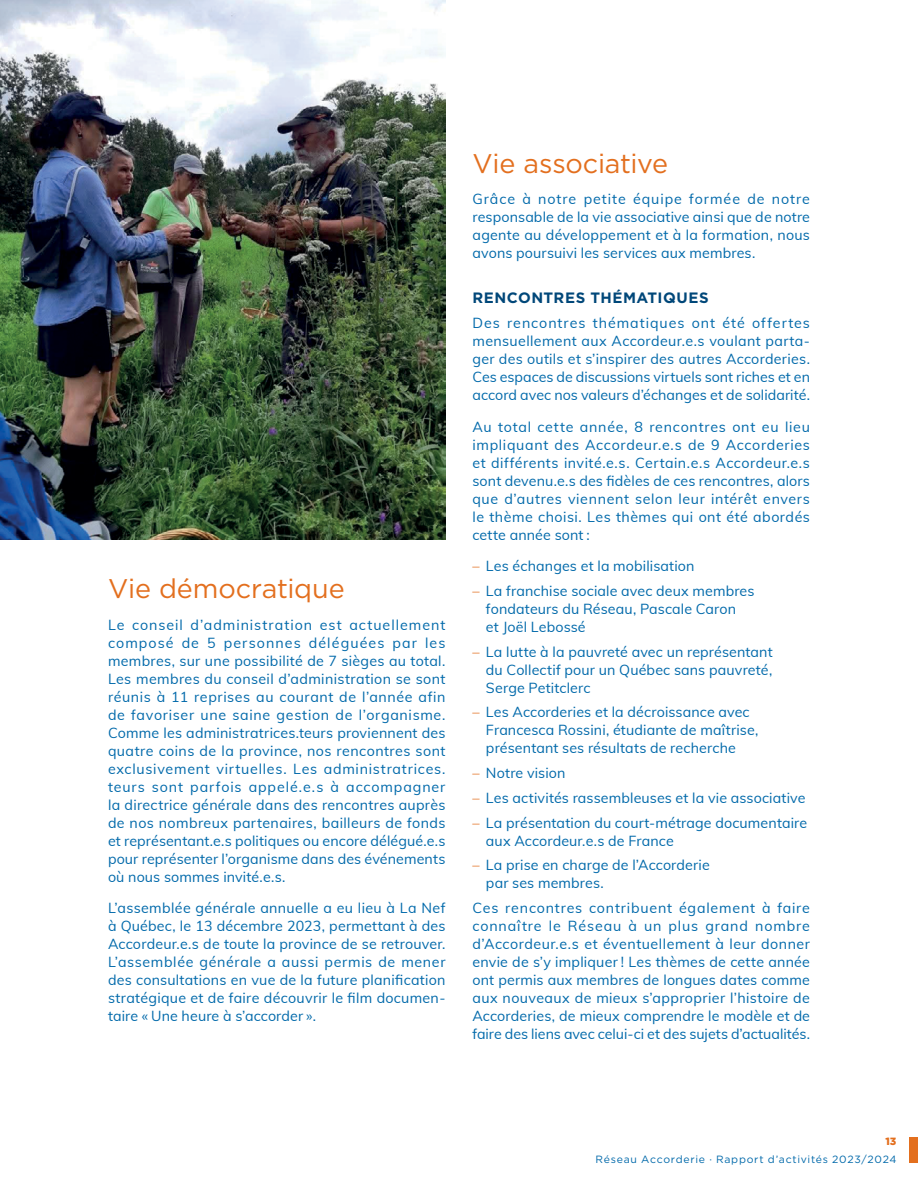
<style>
.page{position:relative;width:918px;height:1188px;background:#fff}
.page>*{position:absolute;margin:0;border:0;box-sizing:border-box;transform-origin:0 0}
.t1{font:27px "Gotham";letter-spacing:-.01em;color:#e36f1e}
.t2{font:700 15px "Gotham";letter-spacing:.035em;color:#004779}
.t3{font:14.25px/18px "Muli";letter-spacing:.01em;color:#0069aa;text-align:justify}
.t4{font:10.5px "Gotham";letter-spacing:.07em;color:#0069aa}
.t5{font:900 10.5px "Gotham";color:#e36f1e}
.s1{color:#e36f1e}
</style>
<div class="page">
<img style="left:0;top:0;width:446px;height:539px">
<div style="left:909px;top:1137px;width:9px;height:26px;background:#e36f1e"></div>
<h1 class="t1" style="left:108px;top:571px;width:238px">Vie démocratique</h1>
<p class="t3" style="left:108px;top:615px;width:339px">Le conseil d’administration est actuellement composé de 5 personnes déléguées par les membres, sur une possibilité de 7 sièges au total.<br>Les membres du conseil d’administration se sont réunis à 11 reprises au courant de l’année afin de favoriser une saine gestion de l’organisme.<br>Comme les administratrices.teurs proviennent des quatre coins de la province, nos rencontres sont exclusivement virtuelles. Les administratrices. teurs sont parfois appelé.e.s à accompagner la directrice générale dans des rencontres auprès de nos nombreux partenaires, bailleurs de fonds et représentant.e.s politiques ou encore délégué.e.s pour représenter l’organisme dans des événements où nous sommes invité.e.s.</p>
<p class="t3" style="left:108px;top:898px;width:339px">L’assemblée générale annuelle a eu lieu à La Nef à Québec, le 13 décembre 2023, permettant à des Accordeur.e.s de toute la province de se retrouver.<br>L’assemblée générale a aussi permis de mener des consultations en vue de la future planification stratégique et de faire découvrir le film documen&shy;taire « Une heure à s’accorder ».</p>
<h1 class="t1" style="left:472px;top:146px;width:197px">Vie associative</h1>
<p class="t3" style="left:472px;top:189px;width:339px">Grâce à notre petite équipe formée de notre responsable de la vie associative ainsi que de notre agente au développement et à la formation, nous avons poursuivi les services aux membres.</p>
<p class="t2" style="left:472px;top:288px;width:238px">RENCONTRES THÉMATIQUES</p>
<p class="t3" style="left:472px;top:313px;width:339px;text-align:left">Des rencontres thématiques ont été offertes mensuellement aux Accordeur.e.s voulant parta&shy;ger des outils et s’inspirer des autres Accorderies.<br>Ces espaces de discussions virtuels sont riches et en accord avec nos valeurs d’échanges et de solidarité.</p>
<p class="t3" style="left:472px;top:417px;width:339px">Au total cette année, 8 rencontres ont eu lieu impliquant des Accordeur.e.s de 9 Accorderies et différents invité.e.s. Certain.e.s Accordeur.e.s sont devenu.e.s des fidèles de ces rencontres, alors que d’autres viennent selon leur intérêt envers le thème choisi. Les thèmes qui ont été abordés cette année sont :</p>
<p class="t3" style="left:472px;top:556px;width:224px"><span class="s1">–</span> Les échanges et la mobilisation</p>
<p class="t3" style="left:486px;top:581px;width:270px;text-align:left;text-indent:-13px"><span class="s1">–</span> La franchise sociale avec deux membres fondateurs du Réseau, Pascale Caron<br>et Joël Lebossé</p>
<p class="t3" style="left:486px;top:642px;width:288px;text-indent:-13px"><span class="s1">–</span> La lutte à la pauvreté avec un représentant du Collectif pour un Québec sans pauvreté, Serge Petitclerc</p>
<p class="t3" style="left:486px;top:702px;width:274px;text-align:left;text-indent:-13px"><span class="s1">–</span> Les Accorderies et la décroissance avec<br>Francesca Rossini, étudiante de maîtrise, présentant ses résultats de recherche</p>
<p class="t3" style="left:472px;top:763px;width:95px"><span class="s1">–</span> Notre vision</p>
<p class="t3" style="left:472px;top:788px;width:335px"><span class="s1">–</span> Les activités rassembleuses et la vie associative</p>
<p class="t3" style="left:486px;top:813px;width:323px;text-indent:-13px"><span class="s1">–</span> La présentation du court-métrage documentaire aux Accordeur.e.s de France</p>
<p class="t3" style="left:486px;top:855px;width:225px;text-indent:-13px"><span class="s1">–</span> La prise en charge de l’Accorderie par ses membres.</p>
<p class="t3" style="left:472px;top:898px;width:339px">Ces rencontres contribuent également à faire connaître le Réseau à un plus grand nombre d’Accordeur.e.s et éventuellement à leur donner envie de s’y impliquer ! Les thèmes de cette année ont permis aux membres de longues dates comme aux nouveaux de mieux s’approprier l’histoire de Accorderies, de mieux comprendre le modèle et de faire des liens avec celui-ci et des sujets d’actualités.</p>
<p class="t5" style="left:886px;top:1134px;width:12px">13</p>
<p class="t4" style="left:596px;top:1153px;width:302px">Réseau Accorderie · Rapport d’activités 2023/2024</p>
</div>
